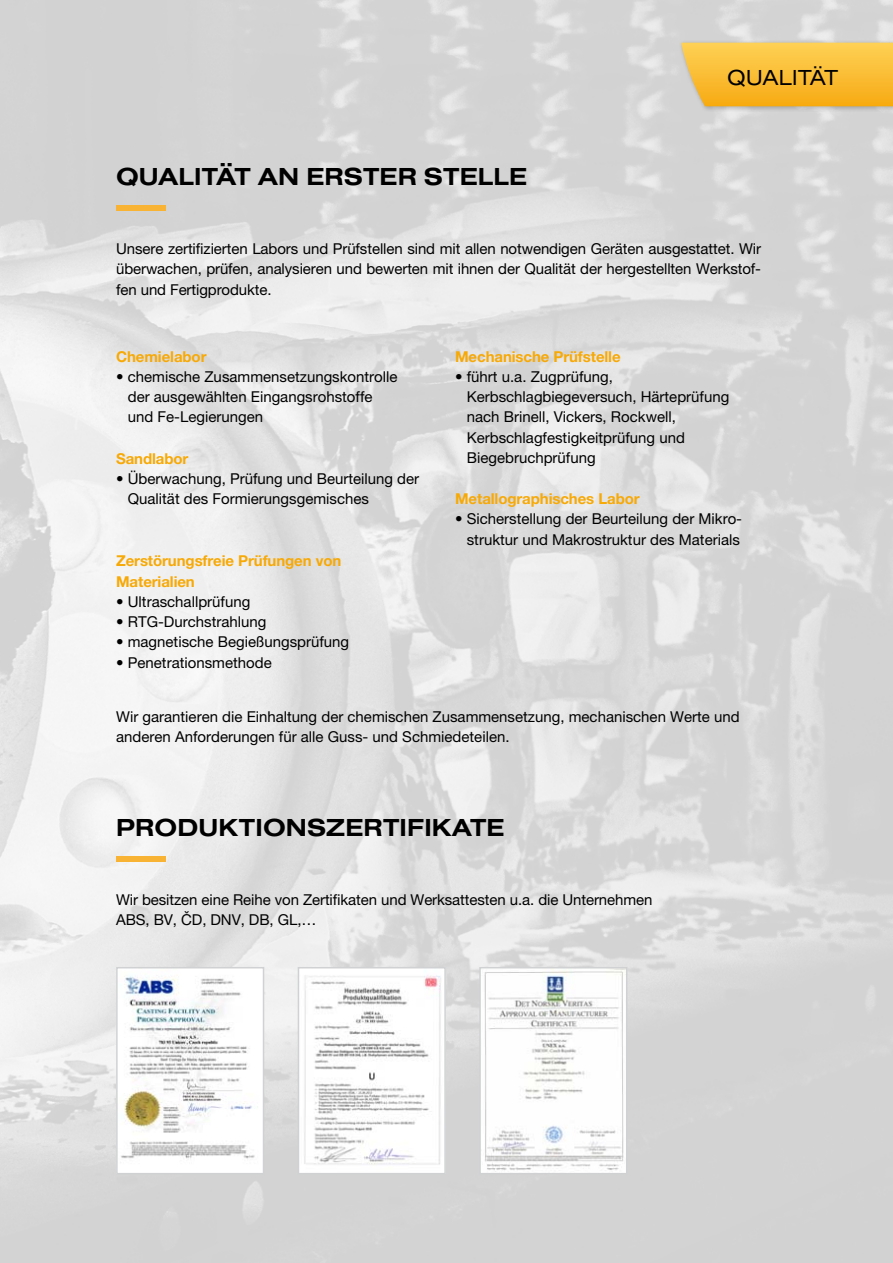
<style>
.page{position:relative;width:893px;height:1263px;background:#fff}
.page>*{position:absolute;margin:0;border:0;box-sizing:border-box;transform-origin:0 0}
.t1{font:25.5px "Nimbus San DEE Bold Exte";letter-spacing:.005em;color:#000}
.t2{font:22.5px "Nimbus San DEE Regu Exte";letter-spacing:.005em;color:#000}
.t3{font:15px/20.2px "Helvetica Neue LT Pro";color:#000}
.t4{font:700 15px/21px "Helvetica Neue LT Pro";letter-spacing:-.005em;color:#f7a906}
</style>
<div class="page">
<img style="left:0;top:0;width:893px;height:1263px">
<div style="left:116px;top:205px;width:50px;height:6px;background:#f8b334"></div>
<div style="left:116px;top:856px;width:50px;height:5px;background:#f8b334"></div>
<div style="left:678px;top:39px;width:215px;height:73px;background:#000;opacity:.22"></div>
<svg style="left:681px;top:43px;width:212px;height:63px;background:#f8be3c"></svg>
<img style="left:301px;top:970px;width:142px;height:201px">
<div style="left:298px;top:967px;width:148px;height:207px;border:2px solid #d0d1d2"></div>
<img style="left:482px;top:970px;width:142px;height:201px">
<div style="left:479px;top:967px;width:148px;height:207px;border:2px solid #d0d1d2"></div>
<img style="left:119px;top:970px;width:142px;height:201px">
<div style="left:116px;top:967px;width:148px;height:207px;border:2px solid #d0d1d2"></div>
<h1 class="t1" style="left:116px;top:162px;width:413px">QUALITÄT AN ERSTER STELLE</h1>
<h2 class="t2" style="left:727px;top:65px;width:113px">qualität</h2>
<p class="t3" style="left:116px;top:238px;width:647px;text-align:justify">Unsere zertifizierten Labors und Prüfstellen sind mit allen notwendigen Geräten ausgestattet. Wir überwachen, prüfen, analysieren und bewerten mit ihnen der Qualität der hergestellten Werkstof&shy;fen und Fertigprodukte.</p>
<p class="t4" style="left:116px;top:345px;width:92px">Chemielabor</p>
<p class="t3" style="left:128px;top:366px;width:271px;text-indent:-12px">• chemische Zusammensetzungskontrolle der ausgewählten Eingangsrohstoffe und Fe-Legierungen</p>
<p class="t4" style="left:116px;top:447px;width:74px">Sandlabor</p>
<p class="t3" style="left:128px;top:468px;width:293px;text-indent:-12px">• Überwachung, Prüfung und Beurteilung der<br>Qualität des Formierungsgemisches</p>
<p class="t4" style="left:116px;top:549px;width:227px">Zerstörungsfreie Prüfungen von<br>Materialien</p>
<p class="t3" style="left:116px;top:591px;width:136px">• Ultraschallprüfung</p>
<p class="t3" style="left:116px;top:611px;width:152px">• RTG-Durchstrahlung</p>
<p class="t3" style="left:116px;top:632px;width:235px">• magnetische Begießungsprüfung</p>
<p class="t3" style="left:116px;top:652px;width:157px">• Penetrationsmethode</p>
<p class="t4" style="left:455px;top:345px;width:167px">Mechanische Prüfstelle</p>
<p class="t3" style="left:467px;top:366px;width:264px;text-indent:-12px">• führt u.a. Zugprüfung,<br>Kerbschlagbiegeversuch, Härteprüfung nach Brinell, Vickers, Rockwell,<br>Kerbschlagfestigkeitprüfung und<br>Biegebruchprüfung</p>
<p class="t4" style="left:455px;top:488px;width:186px">Metallographisches Labor</p>
<p class="t3" style="left:455px;top:509px;width:288px;text-align:right">• Sicherstellung der Beurteilung der Mikro&shy;struktur und Makrostruktur des Materials</p>
<p class="t3" style="left:116px;top:706px;width:625px">Wir garantieren die Einhaltung der chemischen Zusammensetzung, mechanischen Werte und anderen Anforderungen für alle Guss- und Schmiedeteilen.</p>
<h1 class="t1" style="left:116px;top:813px;width:390px">PRODUKTIONSZERTIFIKATE</h1>
<p class="t3" style="left:116px;top:889px;width:538px">Wir besitzen eine Reihe von Zertifikaten und Werksattesten u.a. die Unternehmen<br>ABS, BV, ČD, DNV, DB, GL,…</p>
</div>
